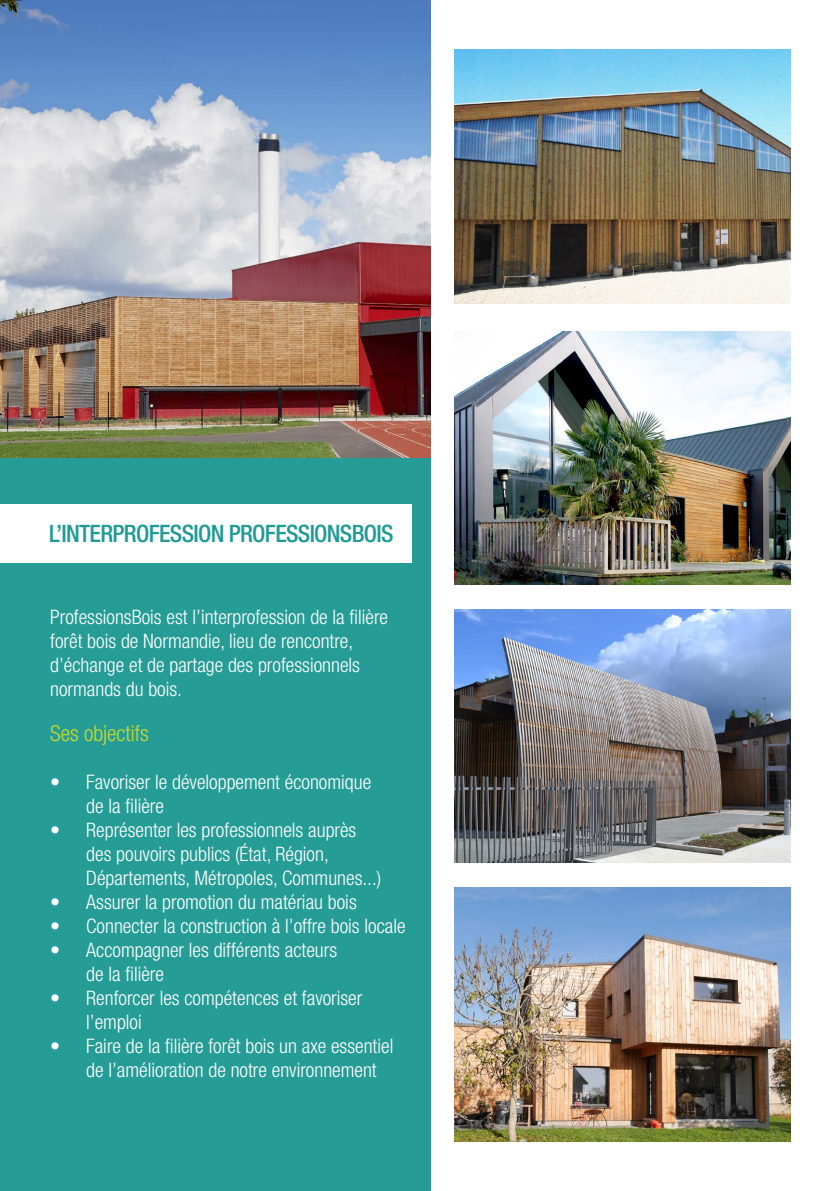
<style>
.page{position:relative;width:840px;height:1191px;background:#fff}
.page>*{position:absolute;margin:0;border:0;box-sizing:border-box;transform-origin:0 0}
.t1{font:500 condensed 24px "Helvetica Neue LT Std";letter-spacing:-.03em;color:#1f9b96}
.t2{font:300 condensed 22px "Helvetica Neue LT Std";color:#cadb2a}
.t3{font:300 condensed 20px/24px "Helvetica Neue LT Std";color:#fff}
</style>
<div class="page">
<div style="left:0;top:458px;width:430px;height:733px;background:#269c96"></div>
<img style="left:0;top:0;width:430px;height:458px">
<div style="left:0;top:505px;width:411px;height:58px;background:#fff"></div>
<img style="left:454px;top:50px;width:335px;height:253px">
<img style="left:454px;top:331px;width:335px;height:254px">
<img style="left:454px;top:609px;width:335px;height:254px">
<img style="left:454px;top:887px;width:335px;height:254px">
<p class="t1" style="left:49px;top:519px;width:346px">L’INTERPROFESSION PROFESSIONSBOIS</p>
<p class="t3" style="left:50px;top:604px;width:339px">ProfessionsBois est l’interprofession de la filière forêt bois de Normandie, lieu de rencontre, d’échange et de partage des professionnels normands du bois.</p>
<p class="t2" style="left:50px;top:721px;width:100px">Ses objectifs</p>
<p class="t3" style="left:86px;top:770px;width:286px;text-indent:-36px">• Favoriser le développement économique de la filière</p>
<p class="t3" style="left:86px;top:818px;width:296px;text-indent:-36px">• Représenter les professionnels auprès des pouvoirs publics (État, Région,<br>Départements, Métropoles, Communes...)</p>
<p class="t3" style="left:50px;top:890px;width:308px">• Assurer la promotion du matériau bois</p>
<p class="t3" style="left:50px;top:914px;width:356px">• Connecter la construction à l’offre bois locale</p>
<p class="t3" style="left:86px;top:938px;width:252px;text-indent:-36px">• Accompagner les différents acteurs de la filière</p>
<p class="t3" style="left:86px;top:986px;width:277px;text-indent:-36px">• Renforcer les compétences et favoriser l’emploi</p>
<p class="t3" style="left:86px;top:1034px;width:308px;text-indent:-36px">• Faire de la filière forêt bois un axe essentiel de l’amélioration de notre environnement</p>
</div>
